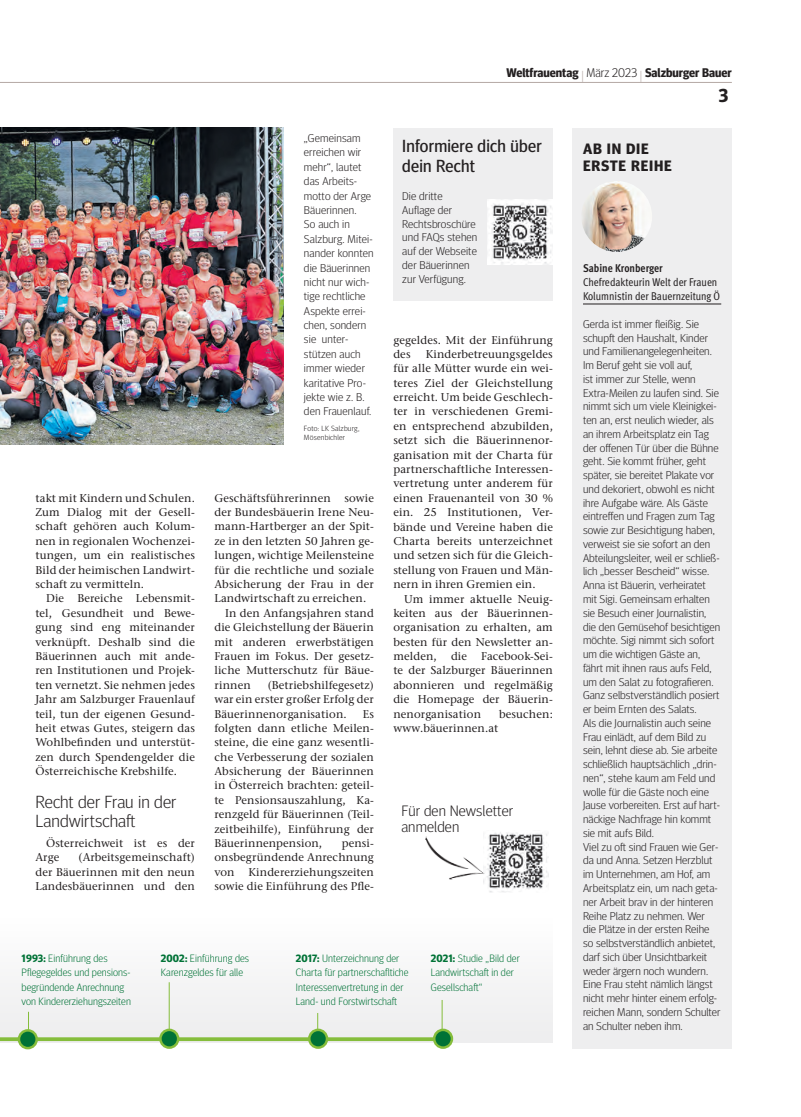
<style>
.page{position:relative;width:801px;height:1117px;background:#fff}
.page>*{position:absolute;margin:0;border:0;box-sizing:border-box;transform-origin:0 0}
.t1{font:700 18.75px "Meta Head OT";color:#231f20}
.t2{font:300 17.5px/18.8px "Meta Head OT";letter-spacing:.005em;color:#231f20;scale:1.05 1}
.t3{font:17.5px/20px "Meta Head OT";letter-spacing:.015em;color:#231f20}
.t4{font:300 15px/16.2px "Meta Head OT";letter-spacing:.01em;color:#231f20;scale:1.05 1}
.t5{font:700 15px/17.5px "Meta Head OT";letter-spacing:.05em;color:#231f20;scale:1.05 1}
.t6{font:700 12.5px "Meta Head OT";color:#231f20}
.t7{font:500 11.25px/14.4px "Stone Serif ITC Pro";letter-spacing:.01em;color:#231f20;text-align:justify}
.t8{font:300 11.25px/13.8px "Meta Head OT";letter-spacing:.005em;color:#231f20;scale:1.05 1}
.t9{font:condensed 11.25px/14.4px "Meta OT";color:#231f20}
.t10{font:700 condensed 11.25px "Meta OT";color:#231f20}
.t11{font:300 10.62px/14.4px "Meta Head OT";letter-spacing:.01em;color:#007236}
.t12{font:300 7.5px/8.8px "Meta Head OT";letter-spacing:.03em;color:#231f20;scale:1.05 1}
.s1{font-weight:300;color:#b5a9a5}
.s2{font-weight:300}
.s3{font-weight:700}
</style>
<div class="page">
<hr style="left:0;top:82px;width:732px;height:1px;background:#b5a9a5">
<div style="left:0;top:918px;width:553px;height:124px;background:#f5f5f6"></div>
<hr style="left:28px;top:1011px;width:1px;height:33px;background:#85bd3b">
<hr style="left:169px;top:981px;width:1px;height:63px;background:#85bd3b">
<hr style="left:317px;top:1012px;width:1px;height:33px;background:#85bd3b">
<hr style="left:442px;top:999px;width:1px;height:46px;background:#85bd3b">
<hr style="left:0;top:1037px;width:440px;height:3px;background:#85bd3b">
<div style="left:572px;top:128px;width:160px;height:920px;background:#eeeeef"></div>
<hr style="left:583px;top:304px;width:138px;height:1px;background:#231f20">
<img style="left:0;top:128px;width:283px;height:316px">
<img style="left:581px;top:181px;width:71px;height:71px;border-radius:35px">
<div style="left:393px;top:128px;width:160px;height:172px;background:#eeeeef"></div>
<img style="left:488px;top:200px;width:65px;height:64px">
<svg style="left:19px;top:1030px;width:18px;height:17px"></svg>
<div style="left:18px;top:1028px;width:20px;height:21px;border:2px solid #85bd3b;border-radius:50%"></div>
<svg style="left:160px;top:1029px;width:18px;height:18px"></svg>
<div style="left:159px;top:1028px;width:20px;height:20px;border:2px solid #85bd3b;border-radius:50%"></div>
<svg style="left:309px;top:1029px;width:18px;height:18px"></svg>
<div style="left:308px;top:1028px;width:20px;height:20px;border:2px solid #85bd3b;border-radius:50%"></div>
<svg style="left:434px;top:1029px;width:18px;height:18px"></svg>
<div style="left:433px;top:1028px;width:20px;height:20px;border:2px solid #85bd3b;border-radius:50%"></div>
<img style="left:483px;top:832px;width:66px;height:60px">
<img style="left:425px;top:836px;width:62px;height:45px">
<p class="t6" style="left:506px;top:66px;width:227px">Weltfrauentag <span class="s1">|</span> <span class="s2">März 2023</span> <span class="s1">|</span> Salzburger Bauer</p>
<p class="t8" style="left:304px;top:131px;width:68px;line-height:14.4px">„Gemeinsam erreichen wir mehr“, lautet das Arbeits&shy;motto der Arge<br>Bäuerinnen.<br>So auch in<br>Salzburg. Mitei&shy;nander konnten die Bäuerinnen nicht nur wich&shy;tige rechtliche<br>Aspekte errei&shy;chen, sondern sie unter&shy;stützen auch immer wieder karitative Pro&shy;jekte wie z. B. den Frauenlauf.</p>
<p class="t12" style="left:304px;top:424px;width:54px">Foto: LK Salzburg,<br>Mösenbichler</p>
<p class="t7" style="left:35px;top:490px;width:161px">takt mit Kindern und Schulen.<br>Zum Dialog mit der Gesell&shy;schaft gehören auch Kolum&shy;nen in regionalen Wochenzei&shy;tungen, um ein realistisches Bild der heimischen Landwirt&shy;schaft zu vermitteln.</p>
<p class="t7" style="left:35px;top:591px;width:161px;text-indent:11px">Die Bereiche Lebensmit&shy;tel, Gesundheit und Bewe&shy;gung sind eng miteinander verknüpft. Deshalb sind die Bäuerinnen auch mit ande&shy;ren Institutionen und Projek&shy;ten vernetzt. Sie nehmen jedes Jahr am Salzburger Frauenlauf teil, tun der eigenen Gesund&shy;heit etwas Gutes, steigern das Wohlbefinden und unterstüt&shy;zen durch Spendengelder die Österreichische Krebshilfe.</p>
<h2 class="t2" style="left:35px;top:792px;width:136px">Recht der Frau in der<br>Landwirtschaft</h2>
<p class="t7" style="left:35px;top:835px;width:161px;text-indent:11px">Österreichweit ist es der<br>Arge</p>
<p class="t7" style="left:35px;top:850px;width:161px;text-indent:43px">(Arbeitsgemeinschaft) der Bäuerinnen mit den neun Landesbäuerinnen und den</p>
<p class="t7" style="left:214px;top:490px;width:161px">Geschäftsführerinnen sowie</p>
<p class="t7" style="left:214px;top:505px;width:161px">der Bundesbäuerin Irene Neu-</p>
<p class="t7" style="left:214px;top:519px;width:161px">mann-Hartberger an der Spit-</p>
<p class="t7" style="left:214px;top:533px;width:161px">ze in den letzten 50 Jahren ge-</p>
<p class="t7" style="left:214px;top:548px;width:161px">lungen, wichtige Meilensteine</p>
<p class="t7" style="left:214px;top:562px;width:161px">für die rechtliche und soziale</p>
<p class="t7" style="left:214px;top:577px;width:161px">Absicherung der Frau in der</p>
<p class="t7" style="left:214px;top:591px;width:153px">Landwirtschaft zu erreichen.</p>
<p class="t7" style="left:225px;top:605px;width:150px">In den Anfangsjahren stand</p>
<p class="t7" style="left:214px;top:620px;width:161px">die Gleichstellung der Bäuerin</p>
<p class="t7" style="left:214px;top:634px;width:161px">mit anderen erwerbstätigen</p>
<p class="t7" style="left:214px;top:648px;width:161px">Frauen im Fokus. Der gesetz-</p>
<p class="t7" style="left:214px;top:663px;width:161px">liche Mutterschutz für Bäue-</p>
<p class="t7" style="left:214px;top:677px;width:38px">rinnen</p>
<p class="t7" style="left:214px;top:677px;width:161px;text-indent:53px">(Betriebshilfegesetz) war ein erster großer Erfolg der Bäuerinnenorganisation.</p>
<p class="t7" style="left:214px;top:706px;width:161px;text-indent:148px">Es folgten dann etliche Meilen&shy;steine, die eine ganz wesentli&shy;che Verbesserung der sozialen Absicherung der Bäuerinnen in Österreich brachten: geteil&shy;te Pensionsauszahlung, Ka&shy;renzgeld für Bäuerinnen (Teil&shy;zeitbeihilfe), Einführung der Bäuerinnenpension,</p>
<p class="t7" style="left:214px;top:835px;width:161px;text-indent:127px">pensi&shy;onsbegründende Anrechnung von Kindererziehungszeiten sowie die Einführung des Pfle-</p>
<h2 class="t3" style="left:402px;top:136px;width:141px">Informiere dich über dein Recht</h2>
<p class="t8" style="left:402px;top:189px;width:73px">Die dritte<br>Auflage der<br>Rechtsbroschüre und FAQs stehen auf der Webseite der Bäuerinnen zur Verfügung.</p>
<p class="t7" style="left:393px;top:332px;width:161px">gegeldes. Mit der Einführung des</p>
<p class="t7" style="left:393px;top:347px;width:161px;text-indent:32px">Kinderbetreuungsgeldes für alle Mütter wurde ein wei&shy;teres Ziel der Gleichstellung erreicht. Um beide Geschlech&shy;ter in verschiedenen Gremi&shy;en entsprechend abzubilden, setzt sich die Bäuerinnenor&shy;ganisation mit der Charta für partnerschaftliche Interessen&shy;vertretung unter anderem für einen Frauenanteil von 30 % ein. 25 Institutionen, Ver&shy;bände und Vereine haben die Charta bereits unterzeichnet und setzen sich für die Gleich&shy;stellung von Frauen und Män&shy;nern in ihren Gremien ein.</p>
<p class="t7" style="left:393px;top:591px;width:161px;text-indent:11px">Um immer aktuelle Neuig&shy;keiten aus der Bäuerinnen&shy;organisation zu erhalten, am besten für den Newsletter an&shy;melden,</p>
<p class="t7" style="left:451px;top:649px;width:18px">die</p>
<p class="t7" style="left:393px;top:649px;width:161px;text-indent:88px">Facebook-Sei&shy;te der Salzburger Bäuerinnen abonnieren und regelmäßig die Homepage der Bäuerin&shy;nenorganisation</p>
<p class="t7" style="left:499px;top:706px;width:55px">besuchen:</p>
<p class="t7" style="left:393px;top:720px;width:106px">www.bäuerinnen.at</p>
<h3 class="t4" style="left:401px;top:802px;width:108px">Für den Newsletter anmelden</h3>
<p class="t11" style="left:22px;top:950px;width:111px"><span class="s3">1993:</span> Einführung des<br>Pflegegeldes und pensions&shy;begründende Anrechnung von Kindererziehungszeiten</p>
<p class="t11" style="left:161px;top:950px;width:90px"><span class="s3">2002:</span> Einführung des<br>Karenzgeldes für alle</p>
<p class="t11" style="left:296px;top:950px;width:114px"><span class="s3">2017:</span> Unterzeichnung der<br>Charta für partnerschafltiche<br>Interessenvertretung in der<br>Land- und Forstwirtschaft</p>
<p class="t11" style="left:431px;top:950px;width:90px"><span class="s3">2021:</span> Studie „Bild der<br>Landwirtschaft in der<br>Gesellschaft“</p>
<h3 class="t5" style="left:583px;top:139px;width:86px">AB IN DIE<br>ERSTE REIHE</h3>
<h1 class="t1" style="left:719px;top:85px;width:11px">3</h1>
<p class="t10" style="left:583px;top:260px;width:81px">Sabine Kronberger</p>
<p class="t9" style="left:583px;top:274px;width:139px">Chefredakteurin Welt der Frauen<br>Kolumnistin der Bauernzeitung Ö</p>
<p class="t8" style="left:583px;top:317px;width:132px">Gerda ist immer fleißig. Sie schupft den Haushalt, Kinder und Familienangelegenheiten.<br>Im Beruf geht sie voll auf,<br>ist immer zur Stelle, wenn<br>Extra-Meilen zu laufen sind. Sie nimmt sich um viele Kleinigkei&shy;ten an, erst neulich wieder, als an ihrem Arbeitsplatz ein Tag der offenen Tür über die Bühne geht. Sie kommt früher, geht später, sie bereitet Plakate vor und dekoriert, obwohl es nicht ihre Aufgabe wäre. Als Gäste eintreffen und Fragen zum Tag sowie zur Besichtigung haben, verweist sie sie sofort an den<br>Abteilungsleiter, weil er schließ&shy;lich „besser Bescheid“ wisse.<br>Anna ist Bäuerin, verheiratet mit Sigi. Gemeinsam erhalten sie Besuch einer Journalistin, die den Gemüsehof besichtigen möchte. Sigi nimmt sich sofort um die wichtigen Gäste an, fährt mit ihnen raus aufs Feld, um den Salat zu fotografieren.<br>Ganz selbstverständlich posiert er beim Ernten des Salats.<br>Als die Journalistin auch seine<br>Frau einlädt, auf dem Bild zu sein, lehnt diese ab. Sie arbeite schließlich hauptsächlich „drin&shy;nen“, stehe kaum am Feld und wolle für die Gäste noch eine<br>Jause vorbereiten. Erst auf hart&shy;näckige Nachfrage hin kommt sie mit aufs Bild.<br>Viel zu oft sind Frauen wie Ger&shy;da und Anna. Setzen Herzblut im Unternehmen, am Hof, am<br>Arbeitsplatz ein, um nach geta&shy;ner Arbeit brav in der hinteren<br>Reihe Platz zu nehmen. Wer die Plätze in der ersten Reihe so selbstverständlich anbietet, darf sich über Unsichtbarkeit weder ärgern noch wundern.<br>Eine Frau steht nämlich längst nicht mehr hinter einem erfolg&shy;reichen Mann, sondern Schulter an Schulter neben ihm.</p>
</div>
